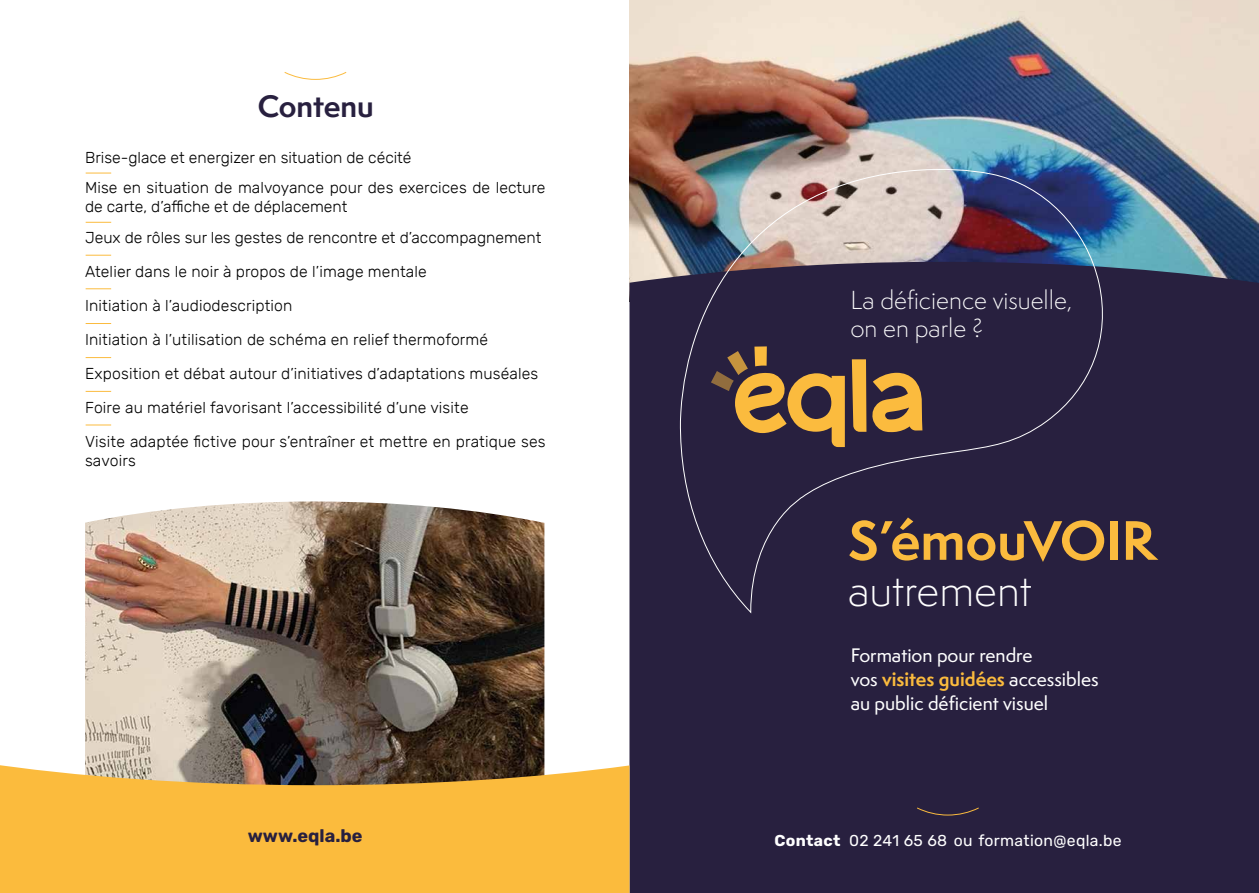
<style>
.page{position:relative;width:1259px;height:893px;background:#fff}
.page>*{position:absolute;margin:0;border:0;box-sizing:border-box;transform-origin:0 0}
.t1{font:700 51px "Semplicita Pro";color:#fbbb3e}
.t2{font:300 42.45px "Semplicita Pro";color:#fff}
.t3{font:700 28.5px "Semplicita Pro";letter-spacing:-.005em;color:#28203f}
.t4{font:300 24px/28.8px "Semplicita Pro";color:#fff}
.t5{font:500 18px/24px "Semplicita Pro";color:#fff}
.t6{font:700 18px "Rubik";color:#28203f}
.t7{font:300 15.75px/33.9px "Rubik";letter-spacing:.01em;color:#000}
.t8{font:15.75px "Rubik";letter-spacing:.02em;color:#fff}
.s1{font-weight:700;color:#fbbb3d}
.s2{font-weight:700}
</style>
<div class="page">
<img style="left:85px;top:501px;width:459px;height:261px">
<img style="left:629px;top:0;width:630px;height:262px">
<div style="left:629px;top:262px;width:630px;height:631px;background:#28203f"></div>
<svg style="left:679px;top:168px;width:431px;height:446px;background:#403954"></svg>
<svg style="left:852px;top:359px;width:70px;height:73px;background:#a37a3e"></svg>
<svg style="left:711px;top:346px;width:134px;height:101px;background:#72563e"></svg>
<svg style="left:0;top:762px;width:629px;height:131px;background:#eab142"></svg>
<svg style="left:916px;top:807px;width:64px;height:9px"></svg>
<svg style="left:284px;top:72px;width:63px;height:8px"></svg>
<svg style="left:86px;top:173px;width:25px;height:1px"></svg>
<svg style="left:86px;top:222px;width:25px;height:1px"></svg>
<svg style="left:86px;top:288px;width:25px;height:1px"></svg>
<svg style="left:86px;top:255px;width:25px;height:1px"></svg>
<svg style="left:86px;top:323px;width:25px;height:1px"></svg>
<svg style="left:86px;top:357px;width:25px;height:1px"></svg>
<svg style="left:86px;top:391px;width:25px;height:1px"></svg>
<svg style="left:86px;top:425px;width:25px;height:1px"></svg>
<h3 class="t3" style="left:258px;top:93px;width:117px">Contenu</h3>
<p class="t7" style="left:85px;top:143px;width:462px;line-height:30.9px">Brise-glace et energizer en situation de cécité<br>Mise en situation de malvoyance pour des exercices de lecture</p>
<p class="t7" style="left:85px;top:192px;width:458px;line-height:30.9px">de carte, d’affiche et de déplacement<br>Jeux de rôles sur les gestes de rencontre et d’accompagnement</p>
<p class="t7" style="left:85px;top:256px;width:462px">Atelier dans le noir à propos de l’image mentale<br>Initiation à l’audiodescription<br>Initiation à l’utilisation de schéma en relief thermoformé Exposition et débat autour d’initiatives d’adaptations muséales Foire au matériel favorisant l’accessibilité d’une visite<br>Visite adaptée fictive pour s’entraîner et mettre en pratique ses</p>
<p class="t7" style="left:85px;top:444px;width:52px">savoirs</p>
<h3 class="t4" style="left:850px;top:287px;width:223px">La déficience visuelle, on en parle ?</h3>
<h1 class="t1" style="left:848px;top:517px;width:309px">S’émouVOIR</h1>
<h2 class="t2" style="left:848px;top:571px;width:185px">autrement</h2>
<p class="t5" style="left:850px;top:645px;width:249px">Formation pour rendre<br>vos <span class="s1">visites guidées</span> accessibles au public déficient visuel</p>
<p class="t6" style="left:248px;top:829px;width:116px">www.eqla.be</p>
<p class="t8" style="left:774px;top:833px;width:349px"><span class="s2">Contact</span> 02 241 65 68 ou formation@eqla.be</p>
</div>
